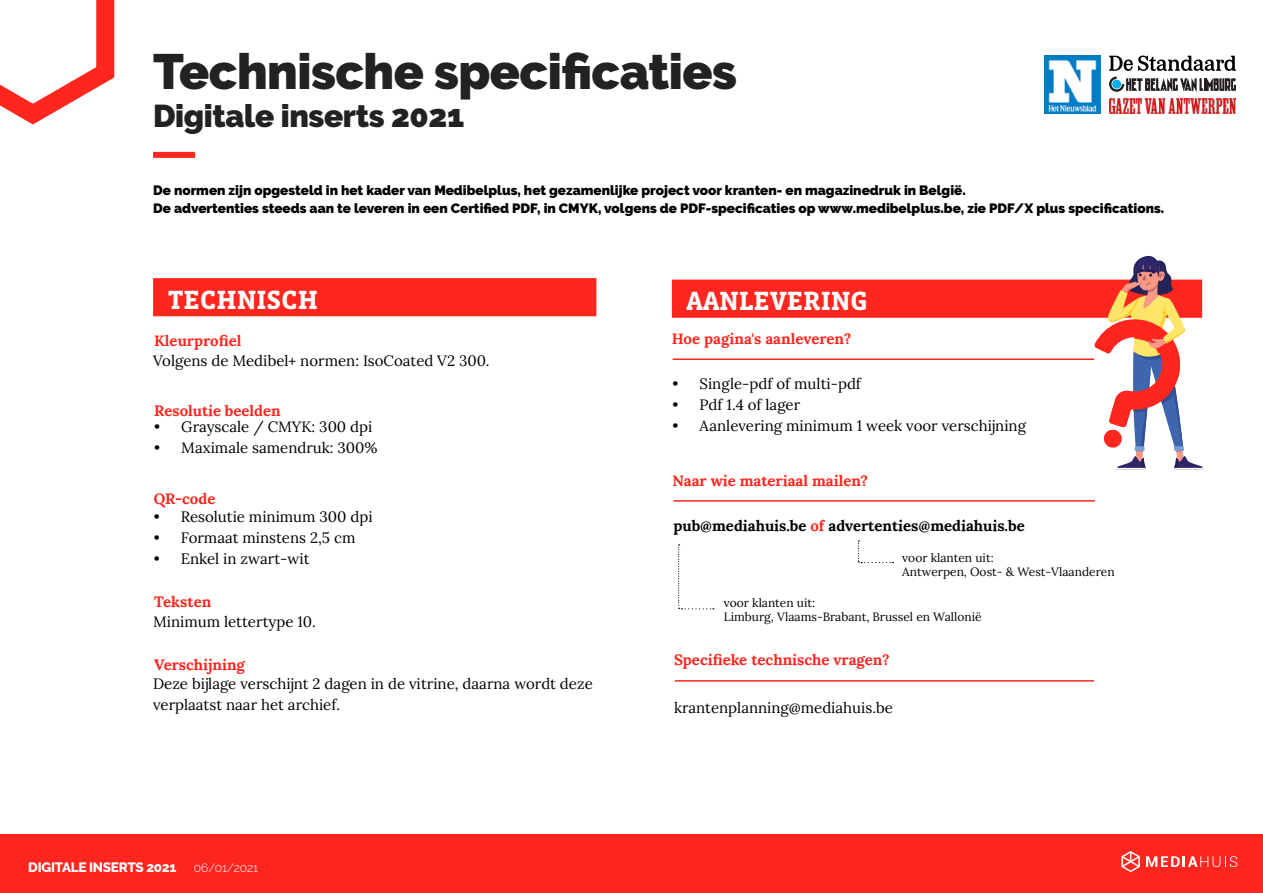
<style>
.page{position:relative;width:1263px;height:893px;background:#fff}
.page>*{position:absolute;margin:0;border:0;box-sizing:border-box;transform-origin:0 0}
.Titel{font:900 49.5px "Raleway";letter-spacing:-.01em;color:#222}
.Titel-2{font:900 31.5px "Raleway";letter-spacing:-.01em;color:#222}
.t1{font:700 27px "Vista Slab OT";color:#fff}
.t2{font:15px/21px "Lora";color:#000}
.Tekst{font:700 15px "Lora";color:#ff261f}
.t3{font:700 15px "Lora";color:#000}
.Inleiding{font:900 13.5px "Raleway";color:#000}
.t4{font:800 13.5px "Raleway";letter-spacing:-.02em;color:#fff}
.t5{font:12px/14.4px "Lora";color:#000}
.t6{font:300 12px "Raleway";color:#fff}
.s1{color:#ff261f}
</style>
<div class="page">
<div style="left:0;top:834px;width:1263px;height:59px;background:#ff261f"></div>
<svg style="left:0;top:0;width:115px;height:125px"></svg>
<svg style="left:1121px;top:851px;width:19px;height:21px"></svg>
<svg style="left:1146px;top:856px;width:91px;height:11px"></svg>
<div style="left:153px;top:152px;width:42px;height:6px;background:#ff261f"></div>
<svg style="left:1109px;top:77px;width:127px;height:15px"></svg>
<div style="left:1112px;top:80px;width:9px;height:9px;background:#00adee;border-radius:50%"></div>
<img style="left:1109px;top:99px;width:127px;height:15px">
<svg style="left:1109px;top:56px;width:127px;height:15px"></svg>
<img style="left:1044px;top:56px;width:56px;height:58px">
<div style="left:673px;top:280px;width:528px;height:37px;background:#ff261f"></div>
<div style="left:672px;top:280px;width:530px;height:38px;border:2px solid #ff261f"></div>
<svg style="left:1094px;top:255px;width:109px;height:214px"></svg>
<hr style="left:673px;top:358px;width:421px;height:2px;background:#ff261f">
<hr style="left:673px;top:500px;width:422px;height:2px;background:#ff261f">
<svg style="left:858px;top:540px;width:35px;height:23px"></svg>
<svg style="left:678px;top:544px;width:36px;height:65px"></svg>
<hr style="left:675px;top:680px;width:419px;height:2px;background:#ff261f">
<div style="left:154px;top:279px;width:442px;height:37px;background:#ff261f"></div>
<div style="left:153px;top:278px;width:443px;height:38px;border:2px solid #ff261f"></div>
<p class="Titel" style="left:153px;top:43px;width:585px">Technische specificaties</p>
<p class="Titel-2" style="left:153px;top:97px;width:313px">Digitale inserts 2021</p>
<p class="Inleiding" style="left:153px;top:182px;width:814px">De normen zijn opgesteld in het kader van Medibelplus, het gezamenlijke project voor kranten- en magazinedruk in België.</p>
<p class="Inleiding" style="left:153px;top:200px;width:1013px">De advertenties steeds aan te leveren in een Certified PDF, in CMYK, volgens de PDF-specificaties op www.medibelplus.be, zie PDF/X plus specifications.</p>
<p class="t1" style="left:168px;top:286px;width:152px">TECHNISCH</p>
<p class="Tekst" style="left:154px;top:328px;width:89px">Kleurprofiel</p>
<p class="t2" style="left:153px;top:349px;width:338px">Volgens de Medibel+ normen: IsoCoated V2 300.</p>
<p class="Tekst" style="left:154px;top:398px;width:128px">Resolutie beelden</p>
<p class="t2" style="left:154px;top:415px;width:220px">• Grayscale / CMYK: 300 dpi</p>
<p class="t2" style="left:154px;top:436px;width:225px">• Maximale samendruk: 300%</p>
<p class="Tekst" style="left:154px;top:486px;width:63px">QR-code</p>
<p class="t2" style="left:154px;top:505px;width:220px">• Resolutie minimum 300 dpi</p>
<p class="t2" style="left:154px;top:526px;width:203px">• Formaat minstens 2,5 cm</p>
<p class="t2" style="left:154px;top:547px;width:157px">• Enkel in zwart-wit</p>
<p class="Tekst" style="left:154px;top:589px;width:59px">Teksten</p>
<p class="t2" style="left:153px;top:610px;width:164px">Minimum lettertype 10.</p>
<p class="Tekst" style="left:154px;top:652px;width:92px">Verschijning</p>
<p class="t2" style="left:153px;top:673px;width:441px">Deze bijlage verschijnt 2 dagen in de vitrine, daarna wordt deze verplaatst naar het archief.</p>
<p class="t4" style="left:28px;top:860px;width:150px">DIGITALE INSERTS 2021</p>
<p class="t6" style="left:194px;top:861px;width:66px">06/01/2021</p>
<p class="t1" style="left:687px;top:287px;width:183px">AANLEVERING</p>
<p class="Tekst" style="left:672px;top:326px;width:181px">Hoe pagina's aanleveren?</p>
<p class="t2" style="left:673px;top:372px;width:190px">• Single-pdf of multi-pdf</p>
<p class="t2" style="left:673px;top:393px;width:129px">• Pdf 1.4 of lager</p>
<p class="t2" style="left:673px;top:414px;width:355px">• Aanlevering minimum 1 week voor verschijning</p>
<p class="Tekst" style="left:673px;top:468px;width:197px">Naar wie materiaal mailen?</p>
<p class="t3" style="left:673px;top:513px;width:353px">pub@mediahuis.be <span class="s1">of</span> advertenties@mediahuis.be</p>
<p class="t5" style="left:902px;top:549px;width:214px">voor klanten uit:<br>Antwerpen, Oost- &amp; West-Vlaanderen</p>
<p class="t5" style="left:724px;top:595px;width:259px">voor klanten uit:<br>Limburg, Vlaams-Brabant, Brussel en Wallonië</p>
<p class="Tekst" style="left:674px;top:647px;width:217px">Specifieke technische vragen?</p>
<p class="t2" style="left:674px;top:696px;width:220px">krantenplanning@mediahuis.be</p>
</div>
